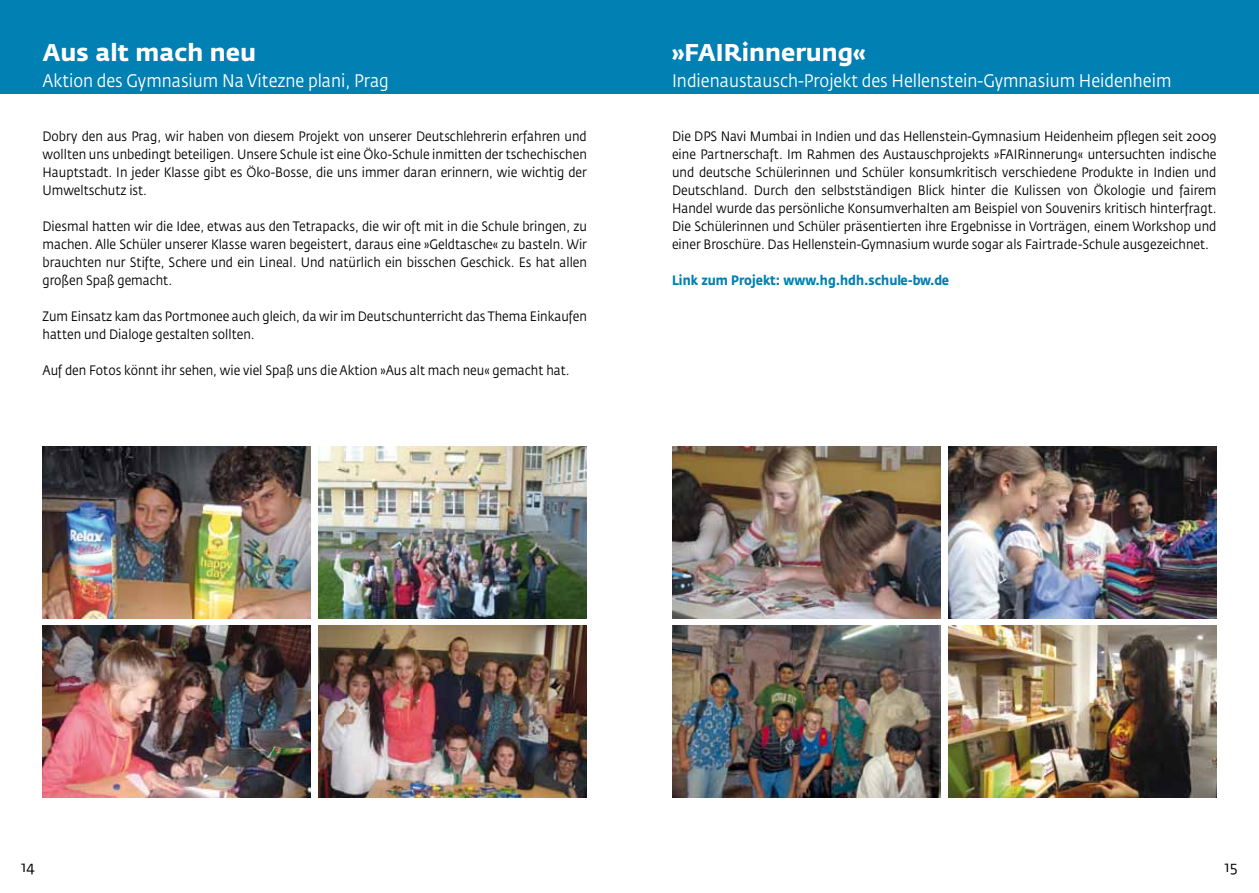
<style>
.page{position:relative;width:1259px;height:893px;background:#fff}
.page>*{position:absolute;margin:0;border:0;box-sizing:border-box;transform-origin:0 0}
.t1{font:700 24px "Fedra Sans Pro";color:#fff}
.t2{font:18px "Fedra Sans Pro";color:#fff;scale:.9 1}
.t3{font:15px "Fedra Sans Pro";color:#000}
.t4{font:13.5px/18px "Fedra Sans Pro";color:#000;text-align:justify;scale:.9 1}
.t5{font:700 13.5px "Fedra Sans Pro";color:#0080b3;scale:.9 1}
</style>
<div class="page">
<div style="left:0;top:0;width:1259px;height:94px;background:#0080b3"></div>
<img style="left:672px;top:446px;width:268px;height:172px">
<img style="left:672px;top:626px;width:268px;height:172px">
<img style="left:948px;top:626px;width:268px;height:172px">
<img style="left:948px;top:446px;width:268px;height:172px">
<img style="left:43px;top:446px;width:268px;height:172px">
<img style="left:43px;top:626px;width:268px;height:172px">
<img style="left:318px;top:626px;width:269px;height:172px">
<img style="left:318px;top:446px;width:269px;height:172px">
<h1 class="t1" style="left:43px;top:38px;width:215px">Aus alt mach neu</h1>
<h2 class="t2" style="left:43px;top:70px;width:386px">Aktion des Gymnasium Na Vitezne plani, Prag</h2>
<p class="t4" style="left:43px;top:127px;width:606px">Dobry den aus Prag, wir haben von diesem Projekt von unserer Deutschlehrerin erfahren und wollten uns unbedingt beteiligen. Unsere Schule ist eine Öko-Schule inmitten der tschechischen Hauptstadt. In jeder Klasse gibt es Öko-Bosse, die uns immer daran erinnern, wie wichtig der Umweltschutz ist.</p>
<p class="t4" style="left:43px;top:217px;width:606px">Diesmal hatten wir die Idee, etwas aus den Tetrapacks, die wir oft mit in die Schule bringen, zu machen. Alle Schüler unserer Klasse waren begeistert, daraus eine »Geldtasche« zu basteln. Wir brauchten nur Stifte, Schere und ein Lineal. Und natürlich ein bisschen Geschick. Es hat allen großen Spaß gemacht.</p>
<p class="t4" style="left:43px;top:307px;width:606px">Zum Einsatz kam das Portmonee auch gleich, da wir im Deutschunterricht das Thema Einkaufen hatten und Dialoge gestalten sollten.</p>
<p class="t4" style="left:43px;top:361px;width:587px">Auf den Fotos könnt ihr sehen, wie viel Spaß uns die Aktion »Aus alt mach neu« gemacht hat.</p>
<h1 class="t1" style="left:672px;top:38px;width:195px">»FAIRinnerung«</h1>
<h2 class="t2" style="left:672px;top:70px;width:556px">Indienaustausch-Projekt des Hellenstein-Gymnasium Heidenheim</h2>
<p class="t4" style="left:672px;top:127px;width:606px">Die DPS Navi Mumbai in Indien und das Hellenstein-Gymnasium Heidenheim pflegen seit 2009 eine Partnerschaft. Im Rahmen des Austauschprojekts »FAIRinnerung« untersuchten indische und deutsche Schülerinnen und Schüler konsumkritisch verschiedene Produkte in Indien und Deutschland. Durch den selbstständigen Blick hinter die Kulissen von Ökologie und fairem Handel wurde das persönliche Konsumverhalten am Beispiel von Souvenirs kritisch hinterfragt.<br>Die Schülerinnen und Schüler präsentierten ihre Ergebnisse in Vorträgen, einem Workshop und einer Broschüre. Das Hellenstein-Gymnasium wurde sogar als Fairtrade-Schule ausgezeichnet.</p>
<p class="t5" style="left:672px;top:272px;width:309px">Link zum Projekt: www.hg.hdh.schule-bw.de</p>
<p class="t3" style="left:21px;top:857px;width:15px">14</p>
<p class="t3" style="left:1224px;top:857px;width:15px">15</p>
</div>
